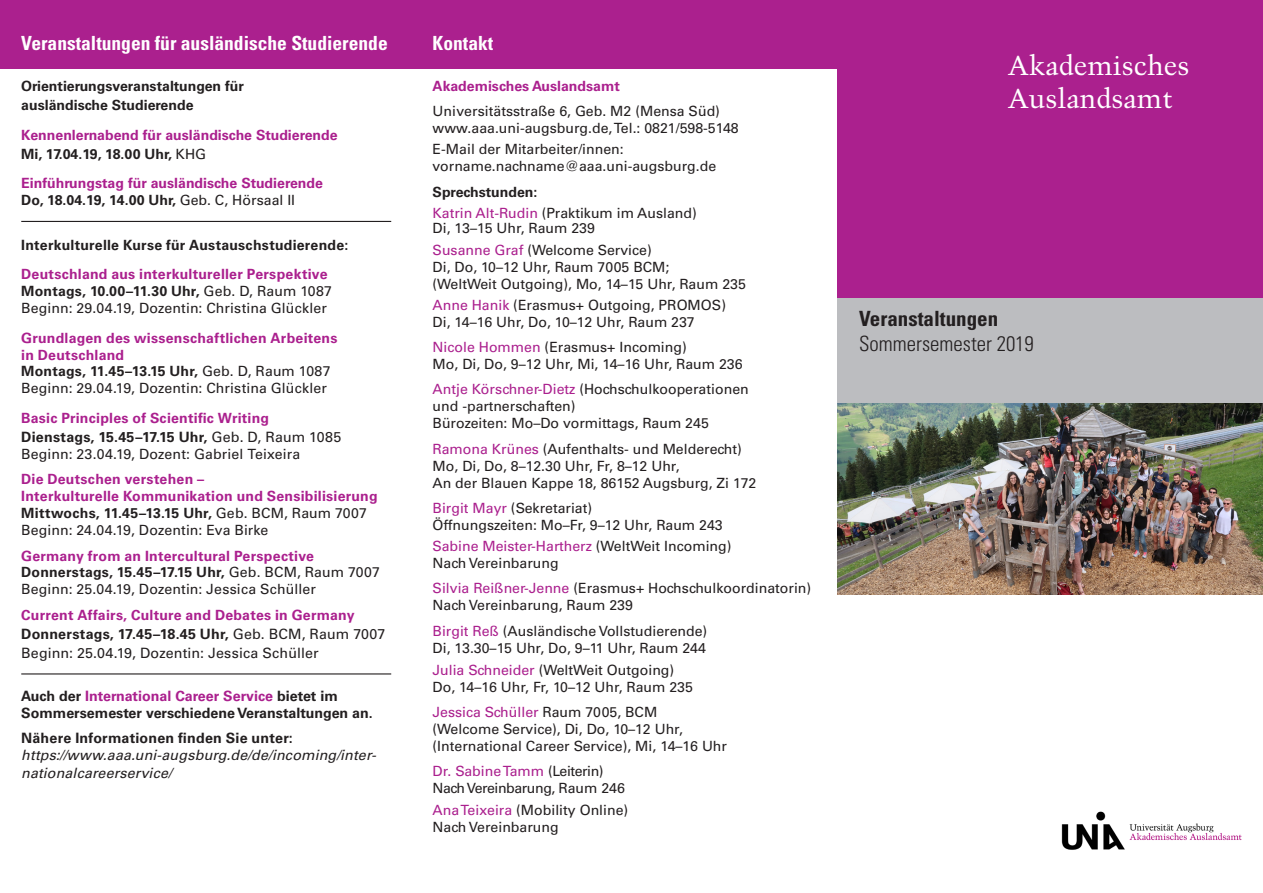
<style>
.page{position:relative;width:1263px;height:893px;background:#fff}
.page>*{position:absolute;margin:0;border:0;box-sizing:border-box;transform-origin:0 0}
.t1{font:27px "Trump Mediaeval LT Std";color:#fff}
.t2{font:300 condensed 21px "Univers LT Std";color:#231f20}
.t3{font:700 condensed 21px "Univers LT Std";color:#231f20}
.t4{font:700 condensed 19.5px "Univers LT Std";color:#fff}
.t5{font:700 14.25px/17.1px "Univers LT Std";color:#231f20}
.t6{font:italic 14.25px/17.1px "Univers LT Std";letter-spacing:.01em;color:#231f20}
.t7{font:14.25px/19.2px "Univers LT Std";letter-spacing:.01em;color:#231f20}
.t8{font:14.1px/17px "Univers LT Std";color:#231f20}
.t9{font:700 14.1px/17px "Univers LT Std";letter-spacing:.01em;color:#ab208e}
.t10{font:700 14.1px/19.2px "Univers LT Std";color:#231f20}
.t11{font:14.1px/17px "Univers LT Std";letter-spacing:-.03em;color:#231f20}
.s1{color:#231f20}
.s2{font-weight:400;color:#231f20}
.s3{font-weight:700;color:#ab208e}
.s4{font-weight:700}
.s5{font-weight:400}
.s6{color:#ab208e}
.s7{font-weight:700;font-style:normal}
</style>
<div class="page">
<div style="left:838px;top:0;width:425px;height:404px;background:#bcbdc0"></div>
<div style="left:838px;top:0;width:425px;height:298px;background:#ab208e"></div>
<img style="left:1061px;top:811px;width:181px;height:39px">
<img style="left:838px;top:403px;width:425px;height:192px">
<div style="left:0;top:0;width:870px;height:69px;background:#ab208e"></div>
<hr style="left:21px;top:221px;width:370px;height:1px;background:#231f20">
<hr style="left:21px;top:673px;width:370px;height:1px;background:#231f20">
<p class="t4" style="left:21px;top:31px;width:368px">Veranstaltungen für ausländische Studierende</p>
<p class="t4" style="left:433px;top:31px;width:62px">Kontakt</p>
<p class="t10" style="left:21px;top:77px;width:224px">Orientierungsveranstaltungen für ausländische Studierende</p>
<p class="t9" style="left:21px;top:125px;width:318px;line-height:19.2px">Kennenlernabend für ausländische Studierende<br><span class="s1">Mi, 17.04.19, 18.00 Uhr,</span> <span class="s2">KHG</span></p>
<p class="t9" style="left:21px;top:175px;width:303px">Einführungstag für ausländische Studierende<br><span class="s1">Do, 18.04.19, 14.00 Uhr,</span> <span class="s2">Geb. C, Hörsaal II</span></p>
<p class="t10" style="left:21px;top:235px;width:328px">Interkulturelle Kurse für Austauschstudierende:</p>
<p class="t8" style="left:21px;top:266px;width:312px"><span class="s3">Deutschland aus interkultureller Perspektive<br></span><span class="s4">Montags, 10.00–11.30 Uhr,</span> Geb. D, Raum 1087<br>Beginn: 29.04.19, Dozentin: Christina Glückler</p>
<p class="t9" style="left:21px;top:329px;width:318px">Grundlagen des wissenschaftlichen Arbeitens</p>
<p class="t8" style="left:21px;top:346px;width:311px"><span class="s3">in Deutschland<br></span><span class="s4">Montags, 11.45–13.15 Uhr,</span> Geb. D, Raum 1087<br>Beginn: 29.04.19, Dozentin: Christina Glückler</p>
<p class="t9" style="left:21px;top:410px;width:249px">Basic Principles of Scientific Writing</p>
<p class="t5" style="left:21px;top:429px;width:321px">Dienstags, 15.45–17.15 Uhr, <span class="s5">Geb. D, Raum 1085</span></p>
<p class="t8" style="left:21px;top:446px;width:281px">Beginn: 23.04.19, Dozent: Gabriel Teixeira</p>
<p class="t9" style="left:21px;top:471px;width:358px">Die Deutschen verstehen –<br>Interkulturelle Kommunikation und Sensibilisierung <span class="s1">Mittwochs, 11.45–13.15 Uhr,</span> <span class="s2">Geb. BCM, Raum 7007<br>Beginn: 24.04.19, Dozentin: Eva Birke</span></p>
<p class="t8" style="left:21px;top:547px;width:360px"><span class="s3">Germany from an Intercultural Perspective<br></span><span class="s4">Donnerstags, 15.45–17.15 Uhr,</span> Geb. BCM, Raum 7007<br>Beginn: 25.04.19, Dozentin: Jessica Schüller</p>
<p class="t9" style="left:21px;top:606px;width:335px">Current Affairs, Culture and Debates in Germany</p>
<p class="t7" style="left:21px;top:624px;width:366px"><span class="s4">Donnerstags, 17.45–18.45 Uhr,</span> Geb. BCM, Raum 7007<br>Beginn: 25.04.19, Dozentin: Jessica Schüller</p>
<p class="t5" style="left:21px;top:687px;width:353px">Auch der <span class="s6">International Career Service</span> bietet im<br>Sommersemester verschiedene Veranstaltungen an.</p>
<p class="t6" style="left:21px;top:730px;width:356px"><span class="s7">Nähere Informationen finden Sie unter: </span>https://www.aaa.uni-augsburg.de/de/incoming/inter&shy;nationalcareerservice/</p>
<p class="t9" style="left:433px;top:78px;width:189px">Akademisches Auslandsamt</p>
<p class="t8" style="left:433px;top:103px;width:308px">Universitätsstraße 6, Geb. M2 (Mensa Süd) www.aaa.uni-augsburg.de, Tel.: 0821/598-5148</p>
<p class="t8" style="left:433px;top:141px;width:285px">E-Mail der Mitarbeiter/innen: vorname.nachname@aaa.uni-augsburg.de</p>
<p class="t10" style="left:433px;top:182px;width:106px">Sprechstunden:</p>
<p class="t8" style="left:433px;top:205px;width:266px;line-height:15px"><span class="s6">Katrin Alt-Rudin</span> (Praktikum im Ausland)<br>Di, 13–15 Uhr, Raum 239</p>
<p class="t8" style="left:433px;top:241px;width:315px"><span class="s6">Susanne Graf</span> (Welcome Service)<br>Di, Do, 10–12 Uhr, Raum 7005 BCM;<br>(WeltWeit Outgoing), Mo, 14–15 Uhr, Raum 235</p>
<p class="t8" style="left:433px;top:296px;width:295px"><span class="s6">Anne Hanik</span> (Erasmus+ Outgoing, PROMOS)<br>Di, 14–16 Uhr, Do, 10–12 Uhr, Raum 237</p>
<p class="t8" style="left:433px;top:339px;width:311px"><span class="s6">Nicole Hommen</span> (Erasmus+ Incoming)<br>Mo, Di, Do, 9–12 Uhr, Mi, 14–16 Uhr, Raum 236</p>
<p class="t8" style="left:433px;top:381px;width:318px"><span class="s6">Antje Körschner-Dietz</span> (Hochschulkooperationen und -partnerschaften)<br>Bürozeiten: Mo–Do vormittags, Raum 245</p>
<p class="t8" style="left:433px;top:440px;width:325px"><span class="s6">Ramona Krünes</span> (Aufenthalts- und Melderecht)<br>Mo, Di, Do, 8–12.30 Uhr, Fr, 8–12 Uhr,<br>An der Blauen Kappe 18, 86152 Augsburg, Zi 172</p>
<p class="t8" style="left:433px;top:500px;width:292px"><span class="s6">Birgit Mayr</span> (Sekretariat)<br>Öffnungszeiten: Mo–Fr, 9–12 Uhr, Raum 243</p>
<p class="t8" style="left:433px;top:538px;width:300px"><span class="s6">Sabine Meister-Hartherz</span> (WeltWeit Incoming)<br>Nach Vereinbarung</p>
<p class="t8" style="left:433px;top:580px;width:380px"><span class="s6">Silvia Reißner-Jenne</span> (Erasmus+ Hochschulkoordinatorin)<br>Nach Vereinbarung, Raum 239</p>
<p class="t8" style="left:433px;top:622px;width:276px"><span class="s6">Birgit Reß</span> (Ausländische Vollstudierende)<br>Di, 13.30–15 Uhr, Do, 9–11 Uhr, Raum 244</p>
<p class="t8" style="left:433px;top:661px;width:262px"><span class="s6">Julia Schneider</span> (WeltWeit Outgoing)<br>Do, 14–16 Uhr, Fr, 10–12 Uhr, Raum 235</p>
<p class="t8" style="left:433px;top:704px;width:296px"><span class="s6">Jessica Schüller</span> Raum 7005, BCM (Welcome Service), Di, Do, 10–12 Uhr, (International Career Service), Mi, 14–16 Uhr</p>
<p class="t11" style="left:433px;top:763px;width:194px"><span class="s6">Dr. Sabine Tamm</span> (Leiterin)<br>Nach Vereinbarung, Raum 246</p>
<p class="t8" style="left:433px;top:802px;width:197px"><span class="s6">Ana Teixeira</span> (Mobility Online)<br>Nach Vereinbarung</p>
<p class="t1" style="left:1008px;top:49px;width:183px">Akademisches</p>
<p class="t1" style="left:1008px;top:82px;width:166px">Auslandsamt</p>
<p class="t3" style="left:859px;top:305px;width:141px">Veranstaltungen</p>
<p class="t2" style="left:859px;top:331px;width:176px">Sommersemester 2019</p>
</div>
